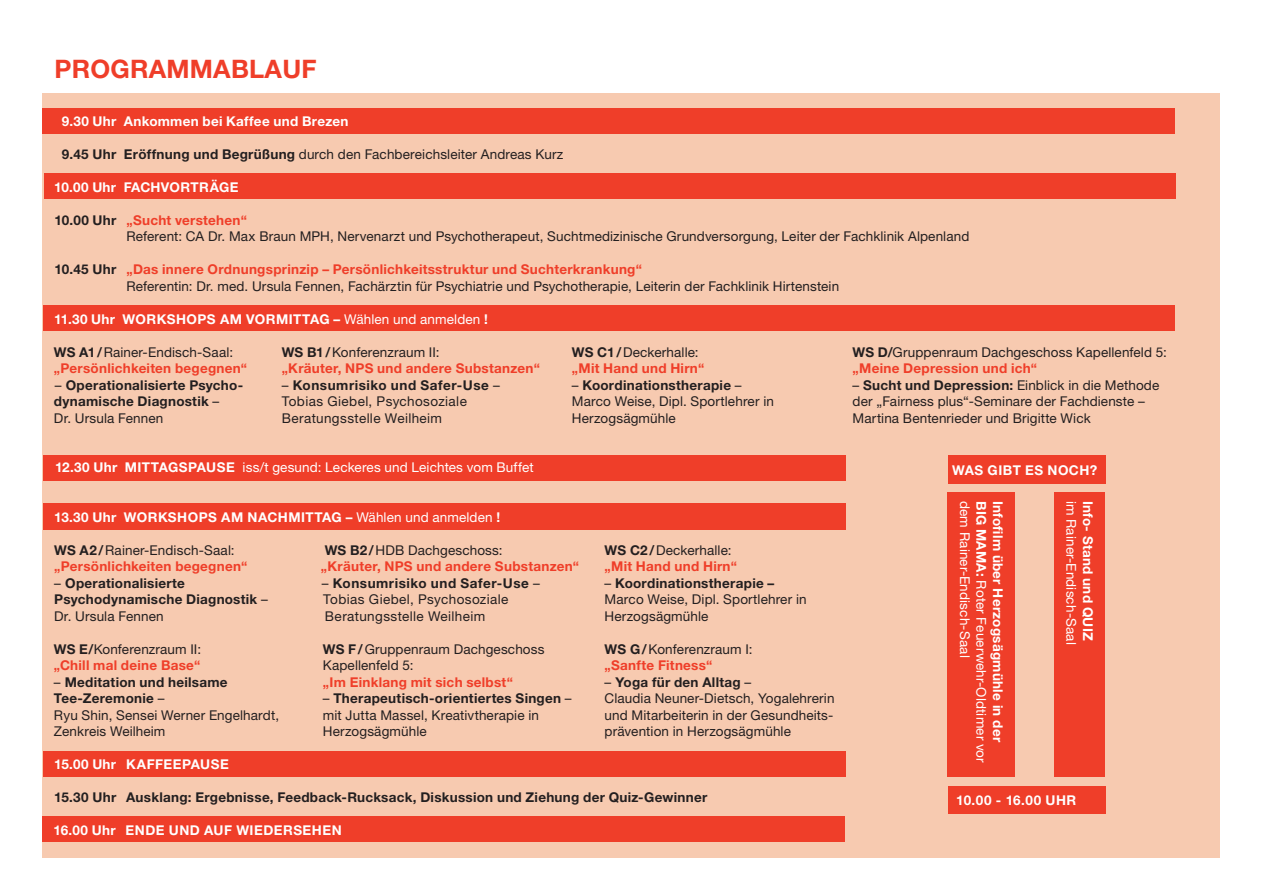
<style>
.page{position:relative;width:1263px;height:893px;background:#fff}
.page>*{position:absolute;margin:0;border:0;box-sizing:border-box;transform-origin:0 0}
.grundtext_faltblatt{font:700 25.5px "Helvetica Neue LT Std";letter-spacing:.01em;color:#ef3e29}
.grundtext_faltblatt-2{font:13.5px/16.5px "Helvetica Neue LT Std";letter-spacing:.01em;color:#231f20}
.grundtext_faltblatt-3{font:700 13.5px "Helvetica Neue LT Std";letter-spacing:.02em;color:#ef3e29}
.grundtext_faltblatt-4{font:700 13.5px "Helvetica Neue LT Std";letter-spacing:.02em;color:#fff}
.grundtext_faltblatt-5{font:700 13.5px/16.5px "Helvetica Neue LT Std";letter-spacing:.02em;color:#231f20}
.grundtext_faltblatt-6{font:13.5px/16.5px "Helvetica Neue LT Std";letter-spacing:.03em;color:#231f20}
.grundtext_faltblatt-7{font:13.5px "Helvetica Neue LT Std";letter-spacing:.01em;color:#fff}
.s1{font-weight:700}
.s2{color:#231f20}
.s3{font-weight:400}
.s4{font-weight:700;color:#ef3e29}
</style>
<div class="page">
<div style="left:43px;top:93px;width:1177px;height:764px;background:#f7cab0"></div>
<div style="left:44px;top:173px;width:1131px;height:26px;background:#ef3e29"></div>
<div style="left:43px;top:108px;width:1132px;height:26px;background:#ef3e29"></div>
<div style="left:43px;top:305px;width:1132px;height:26px;background:#ef3e29"></div>
<div style="left:948px;top:492px;width:67px;height:285px;background:#ef3e29"></div>
<div style="left:1054px;top:492px;width:50px;height:285px;background:#ef3e29"></div>
<div style="left:948px;top:456px;width:157px;height:28px;background:#ef3e29"></div>
<div style="left:948px;top:786px;width:157px;height:28px;background:#ef3e29"></div>
<div style="left:43px;top:455px;width:802px;height:26px;background:#ef3e29"></div>
<div style="left:43px;top:503px;width:802px;height:26px;background:#ef3e29"></div>
<div style="left:43px;top:751px;width:802px;height:25px;background:#ef3e29"></div>
<div style="left:43px;top:816px;width:802px;height:26px;background:#ef3e29"></div>
<p class="grundtext_faltblatt" style="left:55px;top:53px;width:264px">PROGRAMMABLAUF</p>
<p class="grundtext_faltblatt-4" style="left:62px;top:112px;width:288px">9.30 Uhr Ankommen bei Kaffee und Brezen</p>
<p class="grundtext_faltblatt-2" style="left:62px;top:145px;width:503px"><span class="s1">9.45 Uhr Eröffnung und Begrüßung</span> durch den Fachbereichsleiter Andreas Kurz</p>
<p class="grundtext_faltblatt-4" style="left:54px;top:178px;width:186px">10.00 Uhr FACHVORTRÄGE</p>
<p class="grundtext_faltblatt-3" style="left:54px;top:211px;width:194px"><span class="s2">10.00 Uhr</span> „Sucht verstehen“</p>
<p class="grundtext_faltblatt-2" style="left:126px;top:228px;width:844px">Referent: CA Dr. Max Braun MPH, Nervenarzt und Psychotherapeut, Suchtmedizinische Grundversorgung, Leiter der Fachklinik Alpenland</p>
<p class="grundtext_faltblatt-3" style="left:54px;top:261px;width:589px"><span class="s2">10.45 Uhr</span> „Das innere Ordnungsprinzip – Persönlichkeitsstruktur und Suchterkrankung“</p>
<p class="grundtext_faltblatt-2" style="left:126px;top:277px;width:714px">Referentin: Dr. med. Ursula Fennen, Fachärztin für Psychiatrie und Psychotherapie, Leiterin der Fachklinik Hirtenstein</p>
<p class="grundtext_faltblatt-4" style="left:54px;top:310px;width:435px">11.30 Uhr WORKSHOPS AM VORMITTAG – <span class="s3">Wählen und anmelden</span> !</p>
<p class="grundtext_faltblatt-2" style="left:54px;top:343px;width:181px"><span class="s1">WS A1/</span>Rainer-Endisch-Saal:</p>
<p class="grundtext_faltblatt-3" style="left:54px;top:360px;width:195px">„Persönlichkeiten begegnen“</p>
<p class="grundtext_faltblatt-5" style="left:54px;top:376px;width:191px"><span class="s3">–</span> Operationalisierte Psycho&shy;dynamische Diagnostik <span class="s3">–<br>Dr. Ursula Fennen</span></p>
<p class="grundtext_faltblatt-2" style="left:282px;top:343px;width:159px"><span class="s1">WS B1/</span>Konferenzraum II:</p>
<p class="grundtext_faltblatt-3" style="left:282px;top:360px;width:260px">„Kräuter, NPS und andere Substanzen“</p>
<p class="grundtext_faltblatt-6" style="left:282px;top:376px;width:220px">– <span class="s1">Konsumrisiko und Safer-Use</span> –<br>Tobias Giebel, Psychosoziale<br>Beratungsstelle Weilheim</p>
<p class="grundtext_faltblatt-7" style="left:55px;top:459px;width:480px"><span class="s1">12.30 Uhr MITTAGSPAUSE</span> iss/t gesund: Leckeres und Leichtes vom Buffet</p>
<p class="grundtext_faltblatt-4" style="left:54px;top:508px;width:447px">13.30 Uhr WORKSHOPS AM NACHMITTAG – <span class="s3">Wählen und anmelden</span> !</p>
<p class="grundtext_faltblatt-2" style="left:572px;top:343px;width:128px"><span class="s1">WS C1/</span>Deckerhalle:</p>
<p class="grundtext_faltblatt-3" style="left:572px;top:360px;width:134px">„Mit Hand und Hirn“</p>
<p class="grundtext_faltblatt-2" style="left:572px;top:376px;width:203px">– <span class="s1">Koordinationstherapie</span> –<br>Marco Weise, Dipl. Sportlehrer in<br>Herzogsägmühle</p>
<p class="grundtext_faltblatt-2" style="left:54px;top:541px;width:182px"><span class="s1">WS A2/</span>Rainer-Endisch-Saal:</p>
<p class="grundtext_faltblatt-3" style="left:54px;top:558px;width:195px">„Persönlichkeiten begegnen“</p>
<p class="grundtext_faltblatt-5" style="left:54px;top:574px;width:215px"><span class="s3">–</span> Operationalisierte<br>Psychodynamische Diagnostik <span class="s3">–<br>Dr. Ursula Fennen</span></p>
<p class="grundtext_faltblatt-2" style="left:54px;top:640px;width:149px"><span class="s1">WS E/</span>Konferenzraum II:</p>
<p class="grundtext_faltblatt-3" style="left:54px;top:657px;width:148px">„Chill mal deine Base“</p>
<p class="grundtext_faltblatt-2" style="left:54px;top:673px;width:227px">– <span class="s1">Meditation und heilsame<br>Tee-Zeremonie</span> –<br>Ryu Shin, Sensei Werner Engelhardt,<br>Zenkreis Weilheim</p>
<p class="grundtext_faltblatt-2" style="left:325px;top:541px;width:180px"><span class="s1">WS B2/</span>HDB Dachgeschoss:</p>
<p class="grundtext_faltblatt-3" style="left:321px;top:558px;width:260px">„Kräuter, NPS und andere Substanzen“</p>
<p class="grundtext_faltblatt-6" style="left:322px;top:574px;width:220px">– <span class="s1">Konsumrisiko und Safer-Use</span> –<br>Tobias Giebel, Psychosoziale<br>Beratungsstelle Weilheim</p>
<p class="grundtext_faltblatt-2" style="left:323px;top:640px;width:223px"><span class="s1">WS F/</span>Gruppenraum Dachgeschoss<br>Kapellenfeld 5:</p>
<p class="grundtext_faltblatt-3" style="left:323px;top:673px;width:192px">„Im Einklang mit sich selbst“</p>
<p class="grundtext_faltblatt-2" style="left:323px;top:690px;width:250px">– <span class="s1">Therapeutisch-orientiertes Singen</span> – mit Jutta Massel, Kreativtherapie in<br>Herzogsägmühle</p>
<p class="grundtext_faltblatt-2" style="left:605px;top:541px;width:128px"><span class="s1">WS C2/</span>Deckerhalle:</p>
<p class="grundtext_faltblatt-3" style="left:605px;top:558px;width:134px">„Mit Hand und Hirn“</p>
<p class="grundtext_faltblatt-2" style="left:605px;top:574px;width:203px">– <span class="s1">Koordinationstherapie –<br></span>Marco Weise, Dipl. Sportlehrer in<br>Herzogsägmühle</p>
<p class="grundtext_faltblatt-2" style="left:605px;top:640px;width:149px"><span class="s1">WS G/</span>Konferenzraum I:</p>
<p class="grundtext_faltblatt-3" style="left:605px;top:657px;width:109px">„Sanfte Fitness“</p>
<p class="grundtext_faltblatt-2" style="left:605px;top:673px;width:231px">– <span class="s1">Yoga für den Alltag</span> –<br>Claudia Neuner-Dietsch, Yogalehrerin und Mitarbeiterin in der Gesundheits&shy;prävention in Herzogsägmühle</p>
<p class="grundtext_faltblatt-4" style="left:54px;top:756px;width:176px">15.00 Uhr KAFFEEPAUSE</p>
<p class="grundtext_faltblatt-5" style="left:54px;top:789px;width:654px">15.30 Uhr Ausklang: Ergebnisse, Feedback-Rucksack, Diskussion und Ziehung der Quiz-Gewinner</p>
<p class="grundtext_faltblatt-4" style="left:54px;top:822px;width:290px">16.00 Uhr ENDE UND AUF WIEDERSEHEN</p>
<p class="grundtext_faltblatt-2" style="left:853px;top:343px;width:316px"><span class="s1">WS D/</span>Gruppenraum Dachgeschoss Kapellenfeld 5: <span class="s4">„Meine Depression und ich“</span></p>
<p class="grundtext_faltblatt-2" style="left:853px;top:376px;width:308px">– <span class="s1">Sucht und Depression:</span> Einblick in die Methode der „Fairness plus“-Seminare der Fachdienste –</p>
<p class="grundtext_faltblatt-2" style="left:853px;top:409px;width:240px">Martina Bentenrieder und Brigitte Wick</p>
<p class="grundtext_faltblatt-4" style="left:952px;top:461px;width:147px">WAS GIBT ES NOCH?</p>
<p class="grundtext_faltblatt-7" style="left:973px;top:501px;width:158px;rotate:90deg">dem Rainer-Endisch-Saal</p>
<p class="grundtext_faltblatt-7" style="left:1079px;top:501px;width:146px;rotate:90deg">im Rainer-Endisch-Saal</p>
<p class="grundtext_faltblatt-4" style="left:1096px;top:501px;width:141px;rotate:90deg">Info- Stand und QUIZ</p>
<p class="grundtext_faltblatt-7" style="left:989px;top:501px;width:263px;rotate:90deg"><span class="s1">BIG MAMA:</span> Roter Feuerwehr-Oldtimer vor</p>
<p class="grundtext_faltblatt-4" style="left:1006px;top:501px;width:242px;rotate:90deg">Infofilm über Herzogsägmühle in der</p>
<p class="grundtext_faltblatt-4" style="left:956px;top:792px;width:122px">10.00 - 16.00 UHR</p>
</div>
